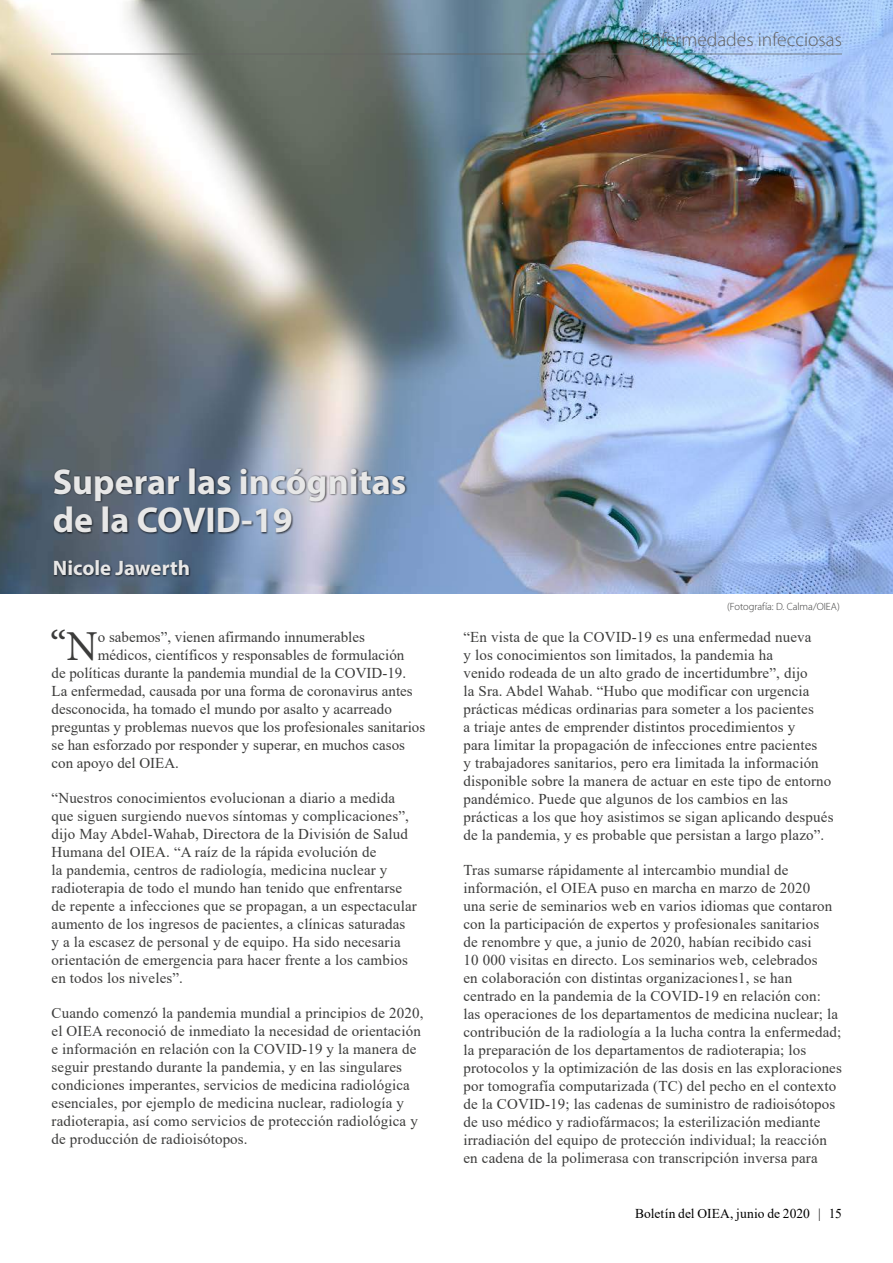
<style>
.page{position:relative;width:893px;height:1263px;background:#fff}
.page>*{position:absolute;margin:0;border:0;box-sizing:border-box;transform-origin:0 0}
.t1{font:42.75px "Minion Pro";color:#3c3c3b}
.t2{font:700 36px/39px "Myriad Pro";color:#e7e7e7}
.t3{font:700 21px "Myriad Pro";color:#e7e7e7}
.t4{font:300 19.5px "Myriad Pro";color:#646363}
.t5{font:15px/18px "Times New Roman";letter-spacing:.01em;color:#3c3c3b}
.t6{font:13.5px "Times New Roman";letter-spacing:.005em;color:#000}
.t7{font:300 10.5px "Myriad Pro";color:#3c3c3b}
</style>
<div class="page">
<img style="left:0;top:0;width:893px;height:594px">
<div style="left:53px;top:467px;width:355px;height:111px;background:#000;opacity:.75"></div>
<hr style="left:51px;top:54px;width:791px;height:1px;background:#646363">
<h3 class="t4" style="left:642px;top:28px;width:202px">Enfermedades infecciosas</h3>
<h2 class="t2" style="left:53px;top:461px;width:355px">Superar las incógnitas de la COVID-19</h2>
<h3 class="t3" style="left:53px;top:554px;width:139px">Nicole Jawerth</h3>
<h1 class="t1" style="left:50px;top:618px;width:50px">“N</h1>
<p class="t5" style="left:98px;top:627px;width:269px">o sabemos”, vienen afirmando innumerables</p>
<p class="t5" style="left:98px;top:645px;width:308px">médicos, científicos y responsables de formulación</p>
<p class="t5" style="left:52px;top:663px;width:356px">de políticas durante la pandemia mundial de la COVID-19.</p>
<p class="t5" style="left:52px;top:681px;width:363px">La enfermedad, causada por una forma de coronavirus antes</p>
<p class="t5" style="left:52px;top:699px;width:342px">desconocida, ha tomado el mundo por asalto y acarreado</p>
<p class="t5" style="left:52px;top:717px;width:375px">preguntas y problemas nuevos que los profesionales sanitarios</p>
<p class="t5" style="left:52px;top:735px;width:355px">se han esforzado por responder y superar, en muchos casos</p>
<p class="t5" style="left:52px;top:753px;width:129px">con apoyo del OIEA.</p>
<p class="t5" style="left:52px;top:788px;width:367px">“Nuestros conocimientos evolucionan a diario a medida que siguen surgiendo nuevos síntomas y complicaciones”, dijo May Abdel‑Wahab, Directora de la División de Salud Humana del OIEA. “A raíz de la rápida evolución de<br>la pandemia, centros de radiología, medicina nuclear y radioterapia de todo el mundo han tenido que enfrentarse de repente a infecciones que se propagan, a un espectacular aumento de los ingresos de pacientes, a clínicas saturadas<br>y a la escasez de personal y de equipo. Ha sido necesaria orientación de emergencia para hacer frente a los cambios en todos los niveles”.</p>
<p class="t5" style="left:52px;top:1003px;width:373px">Cuando comenzó la pandemia mundial a principios de 2020, el OIEA reconoció de inmediato la necesidad de orientación e información en relación con la COVID-19 y la manera de seguir prestando durante la pandemia, y en las singulares condiciones imperantes, servicios de medicina radiológica esenciales, por ejemplo de medicina nuclear, radiología y radioterapia, así como servicios de protección radiológica y de producción de radioisótopos.</p>
<p class="t7" style="left:727px;top:600px;width:114px">(Fotografía: D. Calma/OIEA)</p>
<p class="t5" style="left:463px;top:627px;width:372px">“En vista de que la COVID-19 es una enfermedad nueva<br>y los conocimientos son limitados, la pandemia ha<br>venido rodeada de un alto grado de incertidumbre”, dijo<br>la Sra. Abdel Wahab. “Hubo que modificar con urgencia prácticas médicas ordinarias para someter a los pacientes<br>a triaje antes de emprender distintos procedimientos y<br>para limitar la propagación de infecciones entre pacientes<br>y trabajadores sanitarios, pero era limitada la información disponible sobre la manera de actuar en este tipo de entorno pandémico. Puede que algunos de los cambios en las prácticas a los que hoy asistimos se sigan aplicando después de la pandemia, y es probable que persistan a largo plazo”.</p>
<p class="t5" style="left:463px;top:860px;width:380px">Tras sumarse rápidamente al intercambio mundial de información, el OIEA puso en marcha en marzo de 2020<br>una serie de seminarios web en varios idiomas que contaron con la participación de expertos y profesionales sanitarios<br>de renombre y que, a junio de 2020, habían recibido casi<br>10 000 visitas en directo. Los seminarios web, celebrados<br>en colaboración con distintas organizaciones1, se han centrado en la pandemia de la COVID-19 en relación con:<br>las operaciones de los departamentos de medicina nuclear; la contribución de la radiología a la lucha contra la enfermedad; la preparación de los departamentos de radioterapia; los protocolos y la optimización de las dosis en las exploraciones por tomografía computarizada (TC) del pecho en el contexto de la COVID-19; las cadenas de suministro de radioisótopos de uso médico y radiofármacos; la esterilización mediante irradiación del equipo de protección individual; la reacción en cadena de la polimerasa con transcripción inversa para</p>
<p class="t6" style="left:635px;top:1204px;width:208px">Boletín del OIEA, junio de 2020 | 15</p>
</div>
